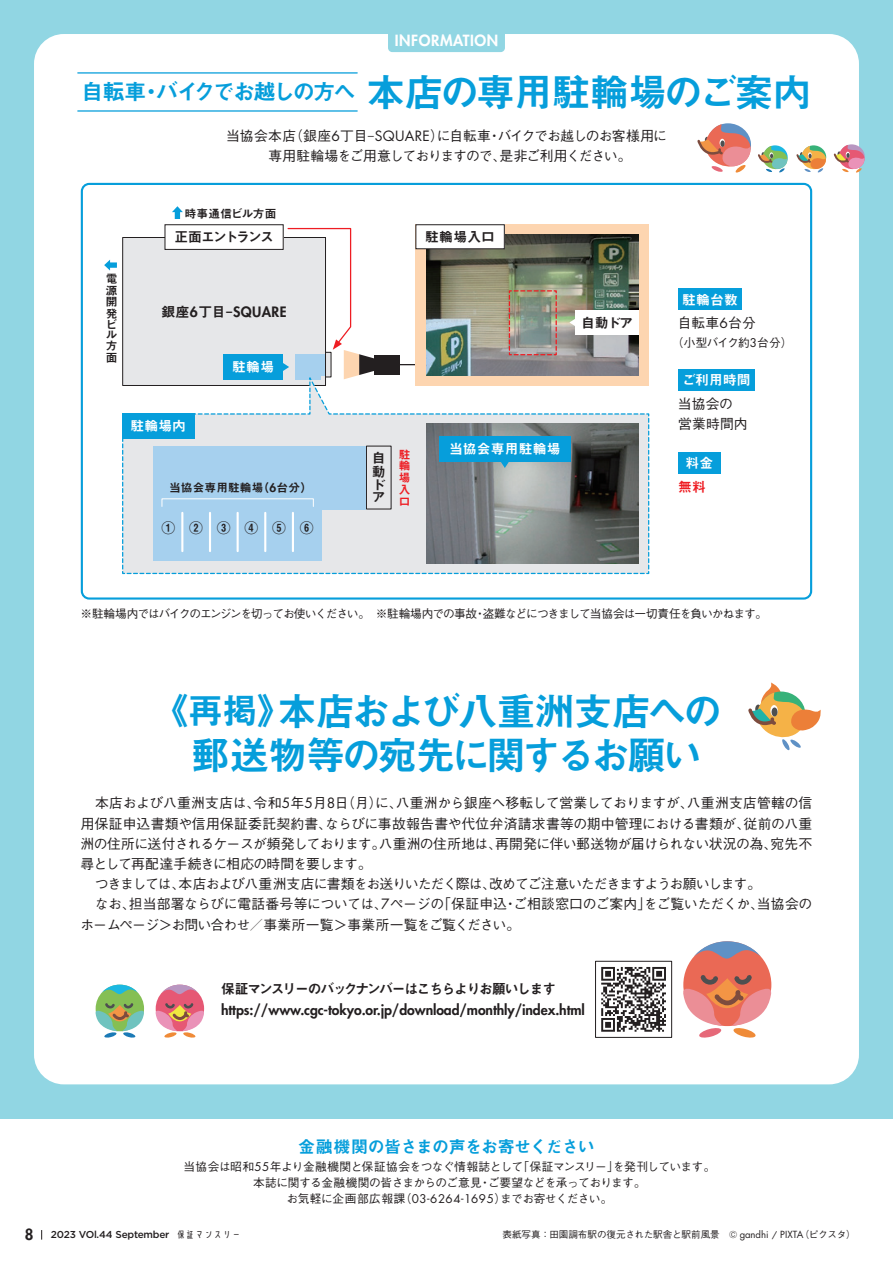
<style>
.page{position:relative;width:893px;height:1263px;background:#fff}
.page>*{position:absolute;margin:0;border:0;box-sizing:border-box;transform-origin:0 0}
.t1{font:39.3px/44.7px "Midashi Go Pr 5 MB31";letter-spacing:-.09em;color:#069edb;text-align:center}
.t2{font:22.35px "Midashi Go Pr 5 MB31";letter-spacing:-.095em;color:#069edb}
.t3{font:16.95px "Midashi Go Pr 5 MB31";letter-spacing:-.04em;color:#069edb}
.t4{font:800 15px "Futura Std";letter-spacing:.04em;color:#fff}
.t5{font:800 13.95px "Futura Std";letter-spacing:-.005em;color:#231f20}
.t6{font:500 13.8px/20.2px "Gothic BBB Pr 5";letter-spacing:-.03em;color:#231f20}
.t7{font:500 13.8px/20.2px "Gothic BBB Pr 5";letter-spacing:-.06em;color:#231f20;text-align:center}
.t8{font:13.8px/13px "Midashi Go Pr 5 MB31";letter-spacing:-.095em;color:#231f20}
.t9{font:13.8px "Midashi Go Pr 5 MB31";letter-spacing:.015em;color:#fff}
.t10{font:500 13.8px/20.2px "Gothic BBB Pr 5";letter-spacing:.01em;color:#231f20}
.t11{font:13.8px "Midashi Go Pr 5 MB31";letter-spacing:-.14em;color:#231f20}
.t12{font:13.8px "Midashi Go Pr 5 MB31";color:#ee1d23}
.t13{font:500 11.7px/15.9px "Gothic BBB Pr 5";letter-spacing:-.05em;color:#231f20;text-align:center}
.t14{font:500 11.7px "Gothic BBB Pr 5";letter-spacing:-.085em;color:#231f20}
.t15{font:11.7px/11.7px "Midashi Go Pr 5 MB31";letter-spacing:.01em;color:#231f20;text-align:justify}
.t16{font:11.7px/11.7px "Midashi Go Pr 5 MB31";color:#ee1d23;text-align:justify}
.t17{font:500 10.05px "Gotham";letter-spacing:-.025em;color:#231f20}
.t18{font:500 9.6px "Gothic BBB Pr 5";letter-spacing:-.005em;color:#231f20}
.s1{font-size:39.3px}
.s2{font-family:"Futura Std";font-weight:400}
.s3{font-family:"Midashi Go Pr 5 MB31";font-weight:400;font-size:13.8px}
.s4{font-family:"Futura Std";font-weight:800;font-size:11.85px}
.s5{font-size:35.4px}
.s6{font-family:"Futura Std";font-weight:800;font-size:15px}
.s7{font-family:"F1 Clip";font-size:9.15px}
.s8{font-family:"Futura Std";font-weight:400;font-size:8.4px}
</style>
<div class="page">
<div style="left:0;top:0;width:893px;height:1118px;background:#91d6e3"></div>
<div style="left:34px;top:34px;width:825px;height:1050px;background:#fff;border-radius:30px"></div>
<div style="left:81px;top:183px;width:731px;height:417px;border:2px solid #069edb;border-radius:7px"></div>
<div style="left:388px;top:34px;width:117px;height:18px;background:#91d6e3"></div>
<svg style="left:601px;top:967px;width:65px;height:65px"></svg>
<div style="left:595px;top:961px;width:77px;height:76px;border:1px solid #231f20"></div>
<svg style="left:697px;top:123px;width:91px;height:50px"></svg>
<svg style="left:796px;top:146px;width:31px;height:27px"></svg>
<svg style="left:834px;top:145px;width:31px;height:28px"></svg>
<div style="left:96px;top:985px;width:48px;height:46px;background:#85bf54;border-radius:50%"></div>
<svg style="left:102px;top:984px;width:36px;height:10px"></svg>
<svg style="left:95px;top:1003px;width:49px;height:35px"></svg>
<div style="left:156px;top:985px;width:48px;height:46px;background:#e65874;border-radius:50%"></div>
<svg style="left:162px;top:984px;width:36px;height:10px"></svg>
<svg style="left:155px;top:1003px;width:50px;height:35px"></svg>
<div style="left:683px;top:941px;width:88px;height:85px;background:#ea6955;border-radius:50%"></div>
<svg style="left:694px;top:941px;width:66px;height:18px"></svg>
<svg style="left:683px;top:975px;width:89px;height:63px"></svg>
<svg style="left:748px;top:682px;width:73px;height:69px"></svg>
<div style="left:165px;top:224px;width:119px;height:26px;border:1px solid #231f20"></div>
<div style="left:110px;top:262px;width:7px;height:6px;background:#069edb"></div>
<svg style="left:104px;top:260px;width:6px;height:11px"></svg>
<svg style="left:172px;top:206px;width:11px;height:13px"></svg>
<div style="left:415px;top:224px;width:90px;height:25px;border:1px solid #231f20"></div>
<svg style="left:122px;top:227px;width:527px;height:347px"></svg>
<div style="left:678px;top:289px;width:64px;height:21px;background:#069edb"></div>
<div style="left:678px;top:369px;width:77px;height:22px;background:#069edb"></div>
<div style="left:678px;top:452px;width:43px;height:22px;background:#069edb"></div>
<hr style="left:78px;top:72px;width:279px;height:2px;background:#069edb">
<hr style="left:78px;top:110px;width:279px;height:2px;background:#069edb">
<p class="t4" style="left:395px;top:30px;width:105px">INFORMATION</p>
<h2 class="t2" style="left:81px;top:74px;width:732px">自転車・バイクでお越しの方へ<span class="s1">本店の専用駐輪場のご案内</span></h2>
<p class="t7" style="left:226px;top:124px;width:442px">当協会本店（銀座<span class="s2">6</span>丁目‒<span class="s2">SQUARE</span>）に自転車・バイクでお越しのお客様用に専用駐輪場をご用意しておりますので、是非ご利用ください。</p>
<p class="t15" style="left:106px;top:272px;width:13px">電源開発ビ</p>
<p class="t15" style="left:106px;top:329px;width:13px;line-height:11.2px">ル方面</p>
<p class="t15" style="left:185px;top:207px;width:93px">時事通信ビル方面</p>
<p class="t11" style="left:174px;top:226px;width:101px">正面エントランス</p>
<p class="t5" style="left:162px;top:303px;width:127px"><span class="s3">銀座</span>6<span class="s3">丁目‒</span>SQUARE</p>
<p class="t9" style="left:232px;top:356px;width:43px">駐輪場</p>
<p class="t9" style="left:130px;top:415px;width:57px">駐輪場内</p>
<p class="t15" style="left:169px;top:481px;width:144px">当協会専用駐輪場（<span class="s4">6</span>台分）</p>
<p class="t8" style="left:162px;top:520px;width:154px">①②③④⑤⑥</p>
<p class="t8" style="left:425px;top:229px;width:71px">駐輪場入口</p>
<p class="t8" style="left:581px;top:315px;width:54px">自動ドア</p>
<p class="t8" style="left:372px;top:451px;width:15px">自動ドア</p>
<p class="t16" style="left:399px;top:448px;width:13px">駐輪場入口</p>
<p class="t9" style="left:449px;top:438px;width:113px">当協会専用駐輪場</p>
<p class="t9" style="left:682px;top:288px;width:57px">駐輪台数</p>
<p class="t6" style="left:678px;top:312px;width:80px">自転車<span class="s2">6</span>台分</p>
<p class="t13" style="left:672px;top:333px;width:122px">（小型バイク約<span class="s2">3</span>台分）</p>
<p class="t9" style="left:682px;top:369px;width:70px">ご利用時間</p>
<p class="t10" style="left:678px;top:393px;width:71px">当協会の営業時間内</p>
<p class="t9" style="left:685px;top:452px;width:29px">料金</p>
<p class="t12" style="left:678px;top:476px;width:29px">無料</p>
<p class="t14" style="left:81px;top:605px;width:688px">※駐輪場内ではバイクのエンジンを切ってお使いください。　※駐輪場内での事故・盗難などにつきまして当協会は一切責任を負いかねます。</p>
<h1 class="t1" style="left:153px;top:686px;width:571px"><span class="s5">《再掲》</span>本店および八重洲支店への郵送物等の宛先に関するお願い</h1>
<p class="t6" style="left:80px;top:792px;width:733px">　本店および八重洲支店は、令和<span class="s2">5</span>年<span class="s2">5</span>月<span class="s2">8</span>日（月）に、八重洲から銀座へ移転して営業しておりますが、八重洲支店管轄の信用保証申込書類や信用保証委託契約書、ならびに事故報告書や代位弁済請求書等の期中管理における書類が、従前の八重洲の住所に送付されるケースが頻発しております。八重洲の住所地は、再開発に伴い郵送物が届けられない状況の為、宛先不尋として再配達手続きに相応の時間を要します。<br>　つきましては、本店および八重洲支店に書類をお送りいただく際は、改めてご注意いただきますようお願いします。<br>　なお、担当部署ならびに電話番号等については、<span class="s2">7</span>ページの「保証申込・ご相談窓口のご案内」をご覧いただくか、当協会のホームページ＞お問い合わせ／事業所一覧＞事業所一覧をご覧ください。</p>
<p class="t8" style="left:221px;top:981px;width:337px">保証マンスリーのバックナンバーはこちらよりお願いします</p>
<p class="t5" style="left:221px;top:1001px;width:365px">https://www.cgc-tokyo.or.jp/download/monthly/index.html</p>
<p class="t3" style="left:298px;top:1132px;width:298px">金融機関の皆さまの声をお寄せください</p>
<p class="t13" style="left:184px;top:1158px;width:533px">当協会は昭和<span class="s2">55</span>年より金融機関と保証協会をつなぐ情報誌として「保証マンスリー」を発刊しています。本誌に関する金融機関の皆さまからのご意見・ご要望などを承っております。<br>お気軽に企画部広報課（<span class="s2">03-6264-1695</span>）までお寄せください。</p>
<p class="t17" style="left:25px;top:1228px;width:218px"><span class="s6">8</span> 2023 VOl.44 September <span class="s7">保証マンスリー</span></p>
<p class="t18" style="left:502px;top:1227px;width:355px">表紙写真：田園調布駅の復元された駅舎と駅前風景 © <span class="s2">gandhi</span> <span class="s8">/</span> <span class="s2">PIXTA</span>（ピクスタ）</p>
</div>
